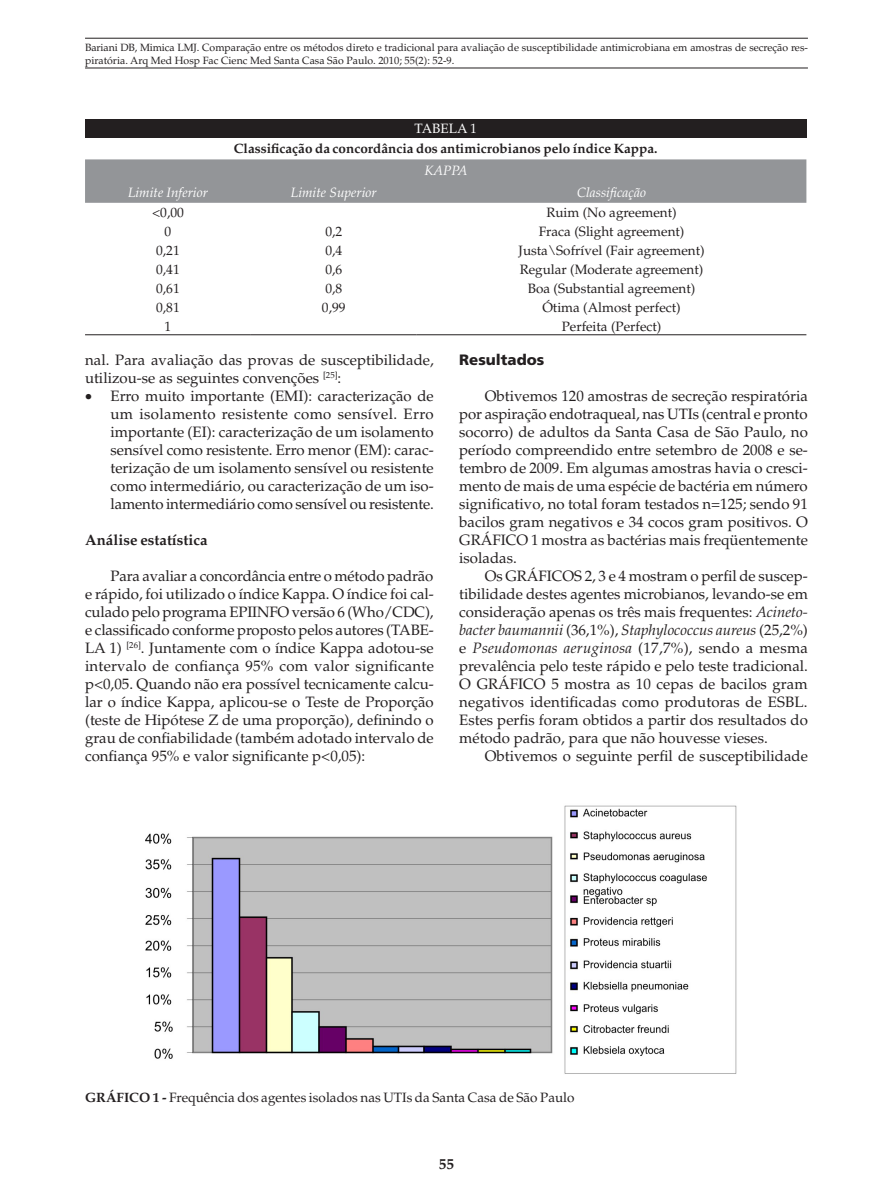
<style>
.page{position:relative;width:893px;height:1191px;background:#fff}
.page>*{position:absolute;margin:0;border:0;box-sizing:border-box;transform-origin:0 0}
.Tabula{font:15px/18px "Palatino";color:#231f20;text-align:justify}
.Sub-sessão{font:700 15px "Palatino";color:#231f20}
.Sessão{font:900 15px "Frutiger";color:#231f20}
.Tabela-corpo{font:13.5px "Palatino";color:#231f20}
.Figura{font:13.5px "Palatino";color:#231f20}
.Tabela-título{font:700 13.5px "Palatino";color:#231f20}
.Tabela-cabeça{font:italic 13.5px "Palatino";color:#fff}
.Tabela{font:13.5px "Palatino";color:#fff}
.t1{font:10.5px/13.5px "Palatino";color:#231f20}
.s1{font-style:italic}
.s2{font-weight:700}
</style>
<div class="page">
<hr style="left:85px;top:38px;width:723px;height:1px;background:#231f20">
<hr style="left:85px;top:68px;width:723px;height:1px;background:#231f20">
<div style="left:85px;top:119px;width:721px;height:19px;background:#231f20"></div>
<div style="left:85px;top:159px;width:721px;height:44px;background:#939598"></div>
<hr style="left:85px;top:334px;width:166px;height:1px;background:#231f20">
<hr style="left:251px;top:334px;width:166px;height:1px;background:#231f20">
<hr style="left:417px;top:334px;width:389px;height:1px;background:#231f20">
<img style="left:146px;top:805px;width:591px;height:269px">
<p class="t1" style="left:85px;top:40px;width:724px">Bariani DB, Mimica LMJ. Comparação entre os métodos direto e tradicional para avaliação de susceptibilidade antimicrobiana em amostras de secreção res&shy;piratória. Arq Med Hosp Fac Cienc Med Santa Casa São Paulo. 2010; 55(2): 52-9.</p>
<p class="Tabela" style="left:415px;top:121px;width:64px">TABELA 1</p>
<p class="Tabela-título" style="left:234px;top:141px;width:425px">Classificação da concordância dos antimicrobianos pelo índice Kappa.</p>
<p class="Tabela-cabeça" style="left:424px;top:163px;width:45px">KAPPA</p>
<p class="Tabela-cabeça" style="left:128px;top:184px;width:81px">Limite Inferior</p>
<p class="Tabela-cabeça" style="left:291px;top:184px;width:87px">Limite Superior</p>
<p class="Tabela-cabeça" style="left:577px;top:184px;width:71px">Classificação</p>
<p class="Tabela-corpo" style="left:152px;top:205px;width:33px">&lt;0,00</p>
<p class="Tabela-corpo" style="left:546px;top:205px;width:132px">Ruim (No agreement)</p>
<p class="Tabela-corpo" style="left:165px;top:224px;width:8px">0</p>
<p class="Tabela-corpo" style="left:325px;top:224px;width:18px">0,2</p>
<p class="Tabela-corpo" style="left:539px;top:224px;width:147px">Fraca (Slight agreement)</p>
<p class="Tabela-corpo" style="left:156px;top:242px;width:25px">0,21</p>
<p class="Tabela-corpo" style="left:325px;top:242px;width:18px">0,4</p>
<p class="Tabela-corpo" style="left:519px;top:242px;width:188px">Justa\Sofrível (Fair agreement)</p>
<p class="Tabela-corpo" style="left:156px;top:261px;width:25px">0,41</p>
<p class="Tabela-corpo" style="left:325px;top:261px;width:18px">0,6</p>
<p class="Tabela-corpo" style="left:520px;top:261px;width:185px">Regular (Moderate agreement)</p>
<p class="Tabela-corpo" style="left:156px;top:280px;width:25px">0,61</p>
<p class="Tabela-corpo" style="left:325px;top:280px;width:18px">0,8</p>
<p class="Tabela-corpo" style="left:528px;top:280px;width:169px">Boa (Substantial agreement)</p>
<p class="Tabela-corpo" style="left:156px;top:299px;width:25px">0,81</p>
<p class="Tabela-corpo" style="left:322px;top:299px;width:25px">0,99</p>
<p class="Tabela-corpo" style="left:542px;top:299px;width:140px">Ótima (Almost perfect)</p>
<p class="Tabela-corpo" style="left:165px;top:318px;width:8px">1</p>
<p class="Tabela-corpo" style="left:562px;top:318px;width:101px">Perfeita (Perfect)</p>
<p class="Tabula" style="left:85px;top:351px;width:350px">nal. Para avaliação das provas de susceptibilidade, utilizou-se as seguintes convenções <sup>[25]</sup>:</p>
<p class="Tabula" style="left:111px;top:387px;width:325px;text-indent:-26px">• Erro muito importante (EMI): caracterização de um isolamento resistente como sensível. Erro importante (EI): caracterização de um isolamento sensível como resistente. Erro menor (EM): carac&shy;terização de um isolamento sensível ou resistente como intermediário, ou caracterização de um iso&shy;lamento intermediário como sensível ou resistente.</p>
<p class="Sub-sessão" style="left:85px;top:531px;width:124px">Análise estatística</p>
<p class="Tabula" style="left:85px;top:567px;width:350px;text-indent:26px">Para avaliar a concordância entre o método padrão e rápido, foi utilizado o índice Kappa. O índice foi cal&shy;culado pelo programa EPIINFO versão 6 (Who/CDC), e classificado conforme proposto pelos autores (TABE-LA 1) <sup>[26]</sup>. Juntamente com o índice Kappa adotou-se intervalo de confiança 95% com valor significante p&lt;0,05. Quando não era possível tecnicamente calcu&shy;lar o índice Kappa, aplicou-se o Teste de Proporção (teste de Hipótese Z de uma proporção), definindo o grau de confiabilidade (também adotado intervalo de confiança 95% e valor significante p&lt;0,05):</p>
<p class="Sessão" style="left:459px;top:351px;width:87px">Resultados</p>
<p class="Tabula" style="left:459px;top:387px;width:350px;text-indent:26px">Obtivemos 120 amostras de secreção respiratória por aspiração endotraqueal, nas UTIs (central e pronto socorro) de adultos da Santa Casa de São Paulo, no período compreendido entre setembro de 2008 e se&shy;tembro de 2009. Em algumas amostras havia o cresci&shy;mento de mais de uma espécie de bactéria em número significativo, no total foram testados n=125; sendo 91 bacilos gram negativos e 34 cocos gram positivos. O GRÁFICO 1 mostra as bactérias mais freqüentemente isoladas.</p>
<p class="Tabula" style="left:459px;top:567px;width:350px;text-indent:26px">Os GRÁFICOS 2, 3 e 4 mostram o perfil de suscep&shy;tibilidade destes agentes microbianos, levando-se em consideração apenas os três mais frequentes: <span class="s1">Acineto&shy;bacter baumannii</span> (36,1%), <span class="s1">Staphylococcus aureus</span> (25,2%) e <span class="s1">Pseudomonas aeruginosa</span> (17,7%), sendo a mesma prevalência pelo teste rápido e pelo teste tradicional.<br>O GRÁFICO 5 mostra as 10 cepas de bacilos gram negativos identificadas como produtoras de ESBL.<br>Estes perfis foram obtidos a partir dos resultados do método padrão, para que não houvesse vieses.</p>
<p class="Tabula" style="left:485px;top:747px;width:325px">Obtivemos o seguinte perfil de susceptibilidade</p>
<p class="Figura" style="left:85px;top:1089px;width:491px"><span class="s2">GRÁFICO 1 -</span> Frequência dos agentes isolados nas UTIs da Santa Casa de São Paulo</p>
<p class="Sub-sessão" style="left:439px;top:1154px;width:16px">55</p>
</div>
